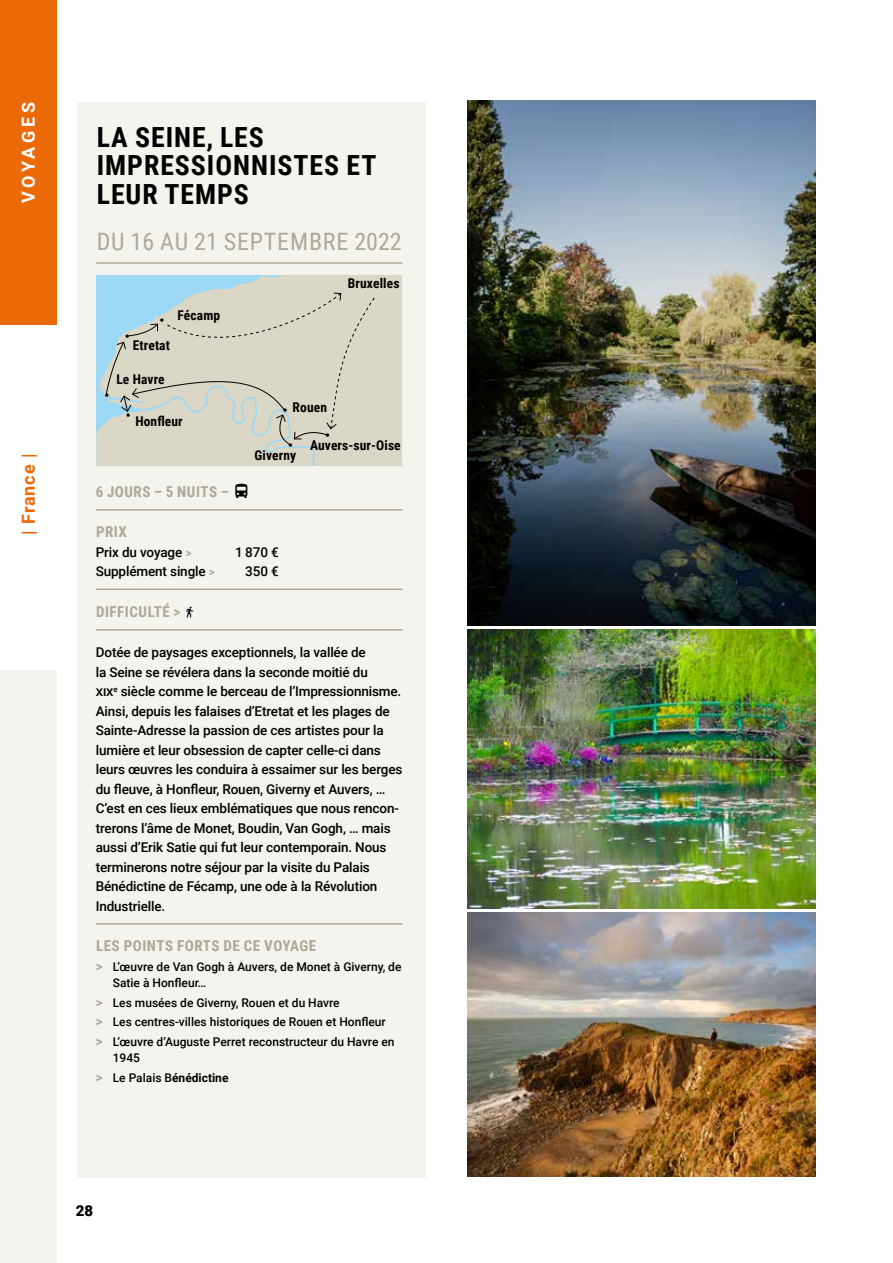
<style>
.page{position:relative;width:893px;height:1263px;background:#fff}
.page>*{position:absolute;margin:0;border:0;box-sizing:border-box;transform-origin:0 0}
.t1{font:700 27.75px/28.5px "Roboto Condensed";letter-spacing:.035em;color:#000}
.t2{font:24px "Roboto Condensed";letter-spacing:.035em;color:#aca997}
.t3{font:700 18px "Roboto";letter-spacing:.05em;color:#ec6907}
.t4{font:700 18px "Roboto";letter-spacing:.195em;color:#fff}
.t5{font:700 15px "Roboto Condensed";letter-spacing:.035em;color:#aca997}
.t6{font:900 15px "Roboto";color:#000}
.t7{font:500 13.5px/19.5px "Roboto";letter-spacing:-.01em;color:#000}
.t8{font:700 13.5px "Roboto Condensed";letter-spacing:.01em;color:#000}
.t9{font:500 12px/19.5px "Roboto";color:#000}
.s1{font-weight:700;font-size:12px;color:#aca997}
.s2{font-weight:700;font-size:13.5px;color:#aca997}
.s3{font-weight:700}
</style>
<div class="page">
<div style="left:0;top:0;width:57px;height:324px;background:#ec6907"></div>
<div style="left:0;top:670px;width:57px;height:593px;background:#f5f3ee"></div>
<div style="left:77px;top:102px;width:349px;height:1076px;background:#f5f3ee"></div>
<hr style="left:96px;top:262px;width:306px;height:2px;background:#aca997">
<img style="left:467px;top:912px;width:348px;height:265px">
<img style="left:467px;top:629px;width:348px;height:279px">
<img style="left:467px;top:100px;width:348px;height:525px">
<hr style="left:96px;top:509px;width:306px;height:1px;background:#aca997">
<hr style="left:96px;top:588px;width:306px;height:2px;background:#aca997">
<hr style="left:96px;top:629px;width:306px;height:1px;background:#aca997">
<hr style="left:96px;top:923px;width:306px;height:1px;background:#aca997">
<svg style="left:96px;top:275px;width:306px;height:191px;background:#c6d7d5"></svg>
<svg style="left:105px;top:292px;width:270px;height:174px;background:#d2d3c7"></svg>
<h3 class="t4" style="left:16px;top:203px;width:103px;rotate:-90deg">VOYAGES</h3>
<h3 class="t3" style="left:16px;top:535px;width:82px;rotate:-90deg">| France |</h3>
<h1 class="t1" style="left:97px;top:122px;width:281px">LA SEINE, LES<br>IMPRESSIONNISTES ET<br>LEUR TEMPS</h1>
<h2 class="t2" style="left:97px;top:224px;width:307px">DU 16 AU 21 SEPTEMBRE 2022</h2>
<p class="t8" style="left:159px;top:311px;width:6px">•</p>
<p class="t8" style="left:125px;top:327px;width:6px">•</p>
<p class="t8" style="left:133px;top:335px;width:39px">Etretat</p>
<p class="t8" style="left:178px;top:306px;width:44px">Fécamp</p>
<p class="t8" style="left:105px;top:386px;width:6px">•</p>
<p class="t8" style="left:116px;top:370px;width:50px">Le Havre</p>
<p class="t8" style="left:126px;top:406px;width:6px">•</p>
<p class="t8" style="left:135px;top:412px;width:49px">Honfleur</p>
<p class="t8" style="left:348px;top:274px;width:53px">Bruxelles</p>
<p class="t8" style="left:293px;top:398px;width:36px">Rouen</p>
<p class="t8" style="left:283px;top:401px;width:6px">•</p>
<p class="t8" style="left:325px;top:426px;width:6px">•</p>
<p class="t8" style="left:288px;top:436px;width:6px">•</p>
<p class="t8" style="left:255px;top:446px;width:43px">Giverny</p>
<p class="t8" style="left:310px;top:436px;width:92px">Auvers-sur-Oise</p>
<p class="t5" style="left:96px;top:481px;width:135px">6 JOURS – 5 NUITS –</p>
<p class="t5" style="left:96px;top:521px;width:33px">PRIX</p>
<p class="t7" style="left:96px;top:541px;width:97px">Prix du voyage <span class="s1">&gt;</span></p>
<p class="t7" style="left:235px;top:541px;width:45px">1 870 €</p>
<p class="t7" style="left:96px;top:561px;width:121px">Supplément single <span class="s1">&gt;</span></p>
<p class="t7" style="left:245px;top:561px;width:35px">350 €</p>
<p class="t5" style="left:96px;top:601px;width:86px">DIFFICULTÉ &gt;</p>
<p class="t7" style="left:96px;top:642px;width:308px">Dotée de paysages exceptionnels, la vallée de<br>la Seine se révélera dans la seconde moitié du<br>xix<sup>e</sup> siècle comme le berceau de l’Impressionnisme.<br>Ainsi, depuis les falaises d’Etretat et les plages de Sainte-Adresse la passion de ces artistes pour la lumière et leur obsession de capter celle-ci dans leurs œuvres les conduira à essaimer sur les berges du fleuve, à Honfleur, Rouen, Giverny et Auvers, … C’est en ces lieux emblématiques que nous rencon&shy;trerons l’âme de Monet, Boudin, Van Gogh, … mais aussi d’Erik Satie qui fut leur contemporain. Nous terminerons notre séjour par la visite du Palais Bénédictine de Fécamp, une ode à la Révolution Industrielle.</p>
<p class="t5" style="left:96px;top:935px;width:222px">LES POINTS FORTS DE CE VOYAGE</p>
<p class="t9" style="left:113px;top:958px;width:290px;line-height:16.5px;text-indent:-17px"><span class="s2">&gt;</span> L’œuvre de Van Gogh à Auvers, de Monet à Giverny, de<br>Satie à Honfleur…</p>
<p class="t9" style="left:96px;top:992px;width:300px"><span class="s2">&gt;</span> Les musées de Giverny, Rouen et du Havre<br><span class="s2">&gt;</span> Les centres-villes historiques de Rouen et Honfleur <span class="s2">&gt;</span> L’œuvre d’Auguste Perret reconstructeur du Havre en</p>
<p class="t9" style="left:96px;top:1048px;width:134px;text-indent:17px">1945<br><span class="s2">&gt;</span> Le Palais B<span class="s3">énédictine</span></p>
<p class="t6" style="left:76px;top:1200px;width:19px">28</p>
</div>
